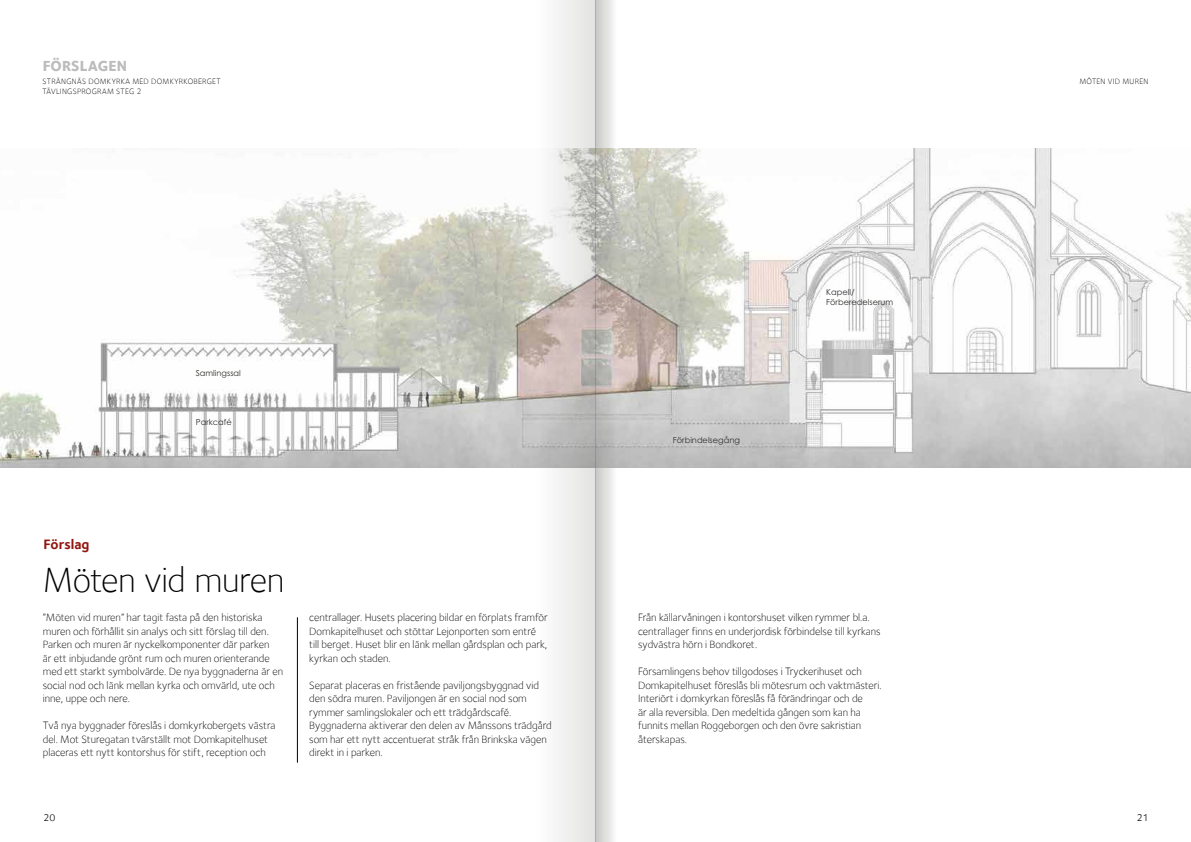
<style>
.page{position:relative;width:1191px;height:842px;background:#fff}
.page>*{position:absolute;margin:0;border:0;box-sizing:border-box;transform-origin:0 0}
.t1{font:300 36px "Foundry Sterling";letter-spacing:-.015em;color:#000}
.t2{font:800 15px "Foundry Sterling";letter-spacing:.005em;color:#bcbcbc}
.t3{font:700 14px "Foundry Sterling";color:#91160f}
.t4{font:300 11px/13.5px "Foundry Sterling";color:#000}
.t5{font:10px "Foundry Sterling";color:#000}
.t6{font:8.2px/9.9px "Century Gothic";color:#2f2f2c}
.t7{font:300 8px/9.6px "Foundry Sterling";letter-spacing:.04em;color:#000}
</style>
<div class="page">
<img style="left:0;top:149px;width:1191px;height:319px">
<svg style="left:522px;top:0;width:73px;height:842px"></svg>
<svg style="left:595px;top:0;width:27px;height:842px"></svg>
<hr style="left:297px;top:617px;width:1px;height:146px;background:#000">
<h2 class="t2" style="left:43px;top:56px;width:86px">FÖRSLAGEN</h2>
<p class="t7" style="left:43px;top:76px;width:180px">STRÄNGNÄS DOMKYRKA MED DOMKYRKOBERGET<br>TÄVLINGSPROGRAM STEG 2</p>
<p class="t6" style="left:196px;top:368px;width:46px">Samlingssal</p>
<p class="t6" style="left:196px;top:417px;width:37px">Parkcafé</p>
<p class="t3" style="left:43px;top:536px;width:48px">Förslag</p>
<h1 class="t1" style="left:42px;top:560px;width:243px">Möten vid muren</h1>
<p class="t4" style="left:43px;top:610px;width:242px">”Möten vid muren” har tagit fasta på den historiska muren och förhållit sin analys och sitt förslag till den.<br>Parken och muren är nyckelkomponenter där parken<br>är ett inbjudande grönt rum och muren orienterande med ett starkt symbolvärde. De nya byggnaderna är en social nod och länk mellan kyrka och omvärld, ute och inne, uppe och nere.</p>
<p class="t4" style="left:43px;top:718px;width:234px">Två nya byggnader föreslås i domkyrkobergets västra del. Mot Sturegatan tvärställt mot Domkapitelhuset placeras ett nytt kontorshus för stift, reception och</p>
<p class="t4" style="left:309px;top:610px;width:240px">centrallager. Husets placering bildar en förplats framför Domkapitelhuset och stöttar Lejonporten som entré till berget. Huset blir en länk mellan gårdsplan och park, kyrkan och staden.</p>
<p class="t4" style="left:309px;top:678px;width:244px">Separat placeras en fristående paviljongsbyggnad vid den södra muren. Paviljongen är en social nod som rymmer samlingslokaler och ett trädgårdscafé.<br>Byggnaderna aktiverar den delen av Månssons trädgård som har ett nytt accentuerat stråk från Brinkska vägen direkt in i parken.</p>
<p class="t6" style="left:673px;top:435px;width:68px">Förbindelsegång</p>
<p class="t6" style="left:826px;top:287px;width:68px">Kapell/<br>Förberedelserum</p>
<p class="t4" style="left:638px;top:610px;width:244px">Från källarvåningen i kontorshuset vilken rymmer bl.a. centrallager finns en underjordisk förbindelse till kyrkans sydvästra hörn i Bondkoret.</p>
<p class="t4" style="left:638px;top:664px;width:245px">Församlingens behov tillgodoses i Tryckerihuset och Domkapitelhuset föreslås bli mötesrum och vaktmästeri.<br>Interiört i domkyrkan föreslås få förändringar och de<br>är alla reversibla. Den medeltida gången som kan ha funnits mellan Roggeborgen och den övre sakristian återskapas.</p>
<p class="t7" style="left:1079px;top:76px;width:71px">MÖTEN VID MUREN</p>
<p class="t5" style="left:43px;top:812px;width:13px">20</p>
<p class="t5" style="left:1136px;top:812px;width:13px">21</p>
</div>
